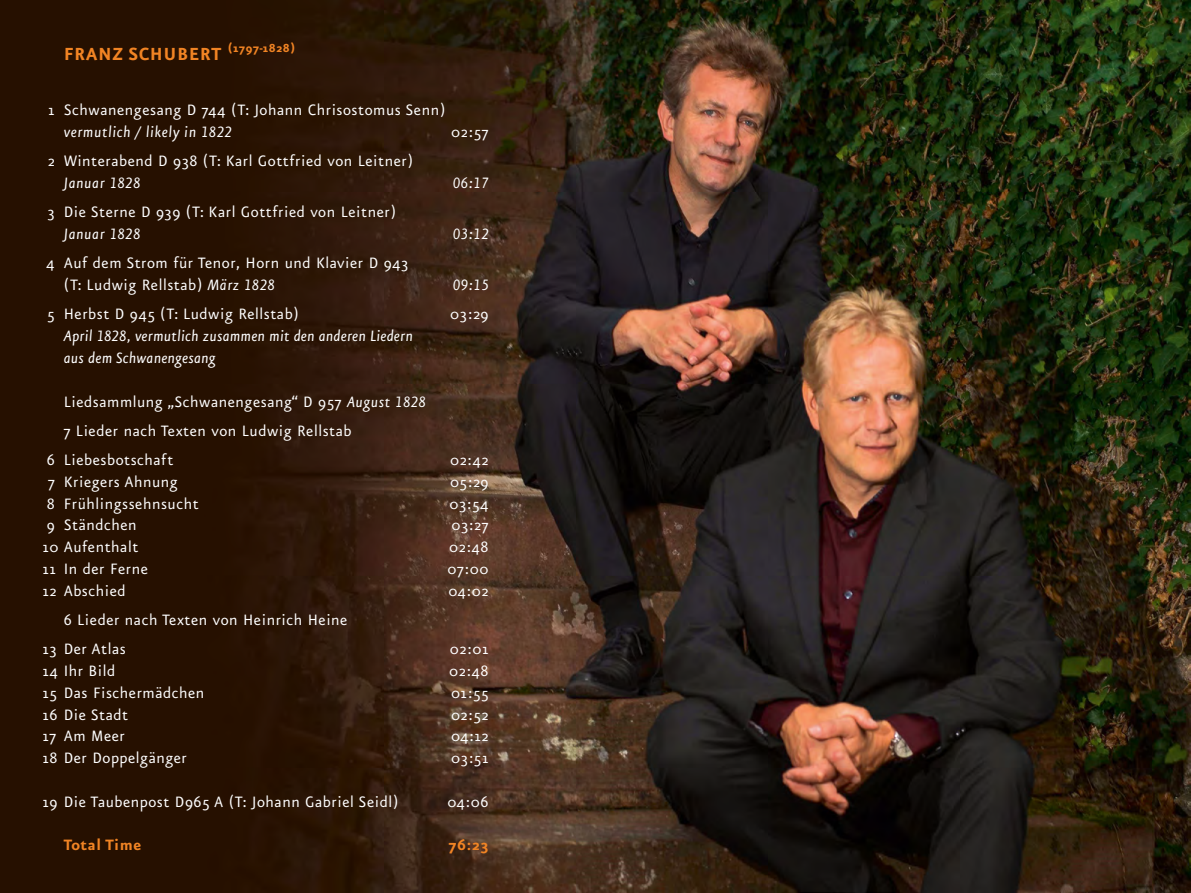
<style>
.page{position:relative;width:1191px;height:893px;background:#fff}
.page>*{position:absolute;margin:0;border:0;box-sizing:border-box;transform-origin:0 0}
.t1{font:700 21px "Eureka Sans";letter-spacing:.03em;color:#f18424}
.t2{font:18px/21.8px "Eureka Sans";letter-spacing:.03em;color:#fff}
.t3{font:italic 18px/21.8px "Eureka Sans";letter-spacing:.01em;color:#fff}
.t4{font:italic 18px "Eureka Sans";letter-spacing:.03em;color:#fff}
.t5{font:700 18px "Eureka Sans";letter-spacing:.03em;color:#f18424}
.s1{font-style:italic}
</style>
<div class="page">
<img style="left:0;top:0;width:1191px;height:893px">
<p class="t1" style="left:64px;top:44px;width:233px">FRANZ SCHUBERT <sup>(1797-1828)</sup></p>
<p class="t2" style="left:48px;top:100px;width:399px">1 Schwanengesang D 744 (T: Johann Chrisostomus Senn)</p>
<p class="t4" style="left:64px;top:123px;width:169px">vermutlich / likely in 1822</p>
<p class="t2" style="left:451px;top:122px;width:39px">02:57</p>
<p class="t2" style="left:48px;top:151px;width:367px">2 Winterabend D 938 (T: Karl Gottfried von Leitner)</p>
<p class="t4" style="left:64px;top:174px;width:78px">Januar 1828</p>
<p class="t3" style="left:453px;top:173px;width:37px">06:17</p>
<p class="t2" style="left:47px;top:202px;width:350px">3 Die Sterne D 939 (T: Karl Gottfried von Leitner)</p>
<p class="t4" style="left:64px;top:225px;width:78px">Januar 1828</p>
<p class="t3" style="left:453px;top:224px;width:37px">03:12</p>
<p class="t2" style="left:64px;top:253px;width:346px;text-indent:-17px">4 Auf dem Strom für Tenor, Horn und Klavier D 943 (T: Ludwig Rellstab) <span class="s1">März 1828</span></p>
<p class="t3" style="left:453px;top:275px;width:37px">09:15</p>
<p class="t2" style="left:47px;top:304px;width:253px">5 Herbst D 945 (T: Ludwig Rellstab)</p>
<p class="t2" style="left:450px;top:304px;width:40px">03:29</p>
<p class="t3" style="left:64px;top:326px;width:350px">April 1828, vermutlich zusammen mit den anderen Liedern aus dem Schwanengesang</p>
<p class="t2" style="left:64px;top:391px;width:363px">Liedsammlung „Schwanengesang“ D 957 <span class="s1">August 1828</span></p>
<p class="t2" style="left:64px;top:420px;width:289px">7 Lieder nach Texten von Ludwig Rellstab</p>
<p class="t2" style="left:47px;top:450px;width:128px">6 Liebesbotschaft</p>
<p class="t2" style="left:450px;top:450px;width:40px">02:42</p>
<p class="t2" style="left:48px;top:471px;width:131px">7 Kriegers Ahnung</p>
<p class="t2" style="left:450px;top:471px;width:40px">05:29</p>
<p class="t2" style="left:47px;top:493px;width:153px">8 Frühlingssehnsucht</p>
<p class="t2" style="left:449px;top:493px;width:41px">03:54</p>
<p class="t2" style="left:47px;top:515px;width:91px">9 Ständchen</p>
<p class="t2" style="left:451px;top:515px;width:39px">03:27</p>
<p class="t2" style="left:43px;top:537px;width:97px">10 Aufenthalt</p>
<p class="t2" style="left:449px;top:537px;width:41px">02:48</p>
<p class="t2" style="left:43px;top:559px;width:107px">11 In der Ferne</p>
<p class="t2" style="left:447px;top:559px;width:42px">07:00</p>
<p class="t2" style="left:43px;top:580px;width:85px">12 Abschied</p>
<p class="t2" style="left:448px;top:580px;width:42px">04:02</p>
<p class="t2" style="left:43px;top:606px;width:306px;line-height:29.2px;text-indent:21px">6 Lieder nach Texten von Heinrich Heine<br>13 Der Atlas</p>
<p class="t2" style="left:450px;top:639px;width:40px">02:01</p>
<p class="t2" style="left:43px;top:661px;width:74px">14 Ihr Bild</p>
<p class="t2" style="left:449px;top:661px;width:41px">02:48</p>
<p class="t2" style="left:43px;top:682px;width:163px">15 Das Fischermädchen</p>
<p class="t2" style="left:451px;top:682px;width:39px">01:55</p>
<p class="t2" style="left:43px;top:704px;width:87px">16 Die Stadt</p>
<p class="t2" style="left:451px;top:704px;width:39px">02:52</p>
<p class="t2" style="left:43px;top:726px;width:84px">17 Am Meer</p>
<p class="t2" style="left:451px;top:726px;width:39px">04:12</p>
<p class="t2" style="left:43px;top:748px;width:146px">18 Der Doppelgänger</p>
<p class="t2" style="left:451px;top:748px;width:39px">03:51</p>
<p class="t2" style="left:43px;top:791px;width:357px">19 Die Taubenpost D965 A (T: Johann Gabriel Seidl)</p>
<p class="t2" style="left:447px;top:791px;width:43px">04:06</p>
<p class="t5" style="left:64px;top:836px;width:79px">Total Time</p>
<p class="t5" style="left:449px;top:836px;width:41px">76:23</p>
</div>
